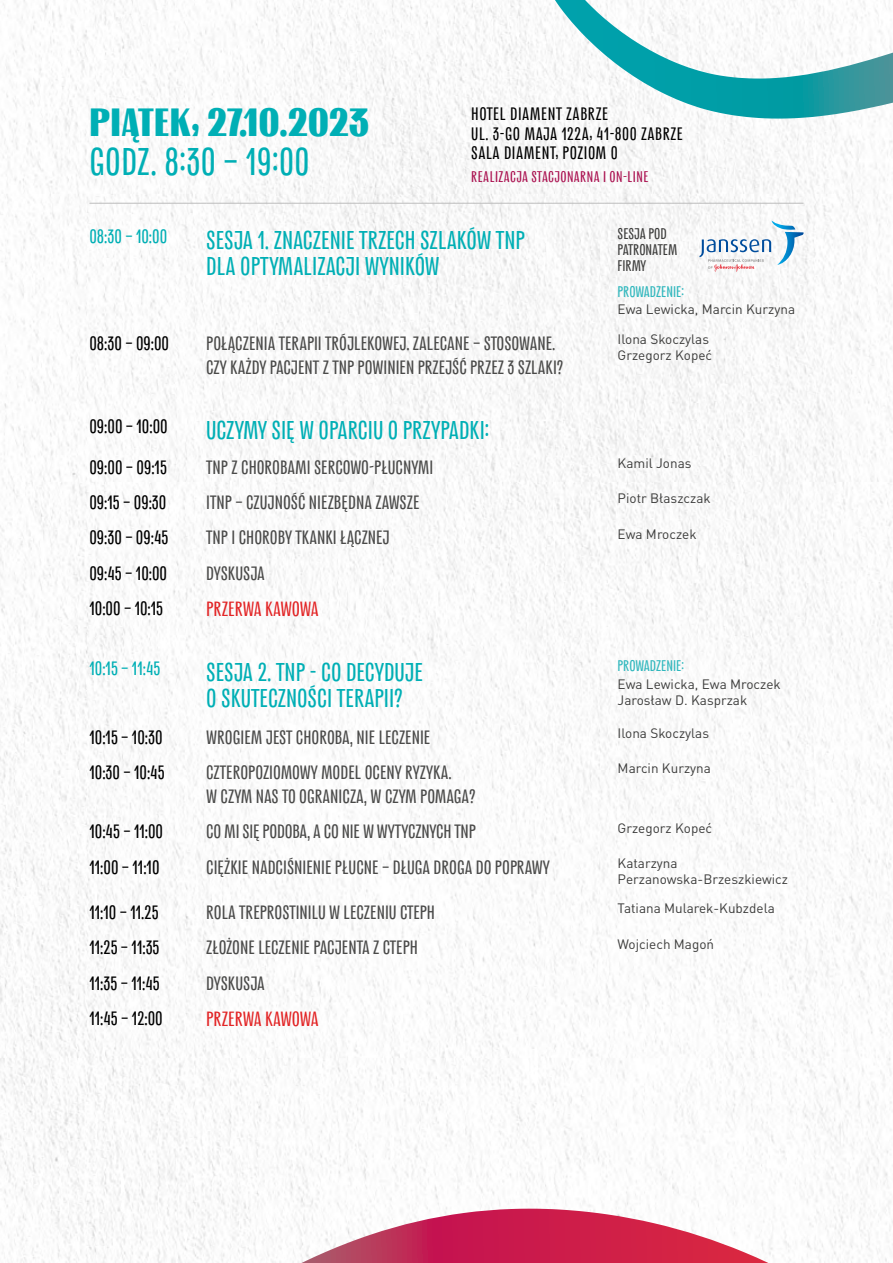
<style>
.page{position:relative;width:893px;height:1263px;background:#fff}
.page>*{position:absolute;margin:0;border:0;box-sizing:border-box;transform-origin:0 0}
.t1{font:700 45px "Huta";letter-spacing:.01em;color:#00afb5}
.t2{font:45px "Huta";letter-spacing:.01em;color:#00afb5}
.t3{font:30px/25.5px "Huta";color:#00afb5}
.t4{font:300 24px "Huta";letter-spacing:-.01em;color:#e22425}
.t5{font:22.5px/24px "Huta";color:#4a4a49}
.t6{font:22.5px "Huta";color:#000}
.t7{font:22.5px "Huta";color:#00afb5}
.t8{font:21px/19.5px "Huta";letter-spacing:.025em;color:#000}
.t9{font:300 18px "Huta";letter-spacing:.025em;color:#a90d4d}
.t10{font:18px "Huta";letter-spacing:-.005em;color:#2fb7bd}
.t11{font:18px/15.8px "Huta";color:#3c3c3b}
.t12{font:13.5px/16.2px "DIN Pro";color:#3c3c3b}
</style>
<div class="page">
<img style="left:0;top:0;width:893px;height:1263px">
<svg style="left:699px;top:220px;width:104px;height:51px"></svg>
<svg style="left:555px;top:0;width:338px;height:119px"></svg>
<svg style="left:302px;top:1209px;width:466px;height:54px"></svg>
<hr style="left:89px;top:203px;width:117px;height:1px;background:#bcbcbc">
<hr style="left:206px;top:203px;width:399px;height:1px;background:#bcbcbc">
<hr style="left:605px;top:203px;width:198px;height:1px;background:#bcbcbc">
<h1 class="t1" style="left:89px;top:100px;width:281px">PIĄTEK, 27.10.2023</h1>
<h1 class="t2" style="left:89px;top:141px;width:222px">GODZ. 8:30 – 19:00</h1>
<p class="t8" style="left:471px;top:105px;width:213px">HOTEL DIAMENT ZABRZE<br>UL. 3-GO MAJA 122A, 41-800 ZABRZE<br>SALA DIAMENT, POZIOM 0</p>
<p class="t9" style="left:471px;top:168px;width:179px">REALIZACJA STACJONARNA I ON-LINE</p>
<p class="t7" style="left:89px;top:226px;width:79px">08:30 – 10:00</p>
<h2 class="t3" style="left:206px;top:228px;width:320px">SESJA 1. ZNACZENIE TRZECH SZLAKÓW TNP<br>DLA OPTYMALIZACJI WYNIKÓW</h2>
<p class="t11" style="left:618px;top:226px;width:61px">SESJA POD<br>PATRONATEM<br>FIRMY</p>
<p class="t10" style="left:618px;top:283px;width:68px">PROWADZENIE:</p>
<p class="t12" style="left:618px;top:301px;width:179px">Ewa Lewicka, Marcin Kurzyna</p>
<p class="t6" style="left:89px;top:333px;width:81px">08:30 – 09:00</p>
<p class="t5" style="left:206px;top:331px;width:359px">POŁĄCZENIA TERAPII TRÓJLEKOWEJ. ZALECANE – STOSOWANE.<br>CZY KAŻDY PACJENT Z TNP POWINIEN PRZEJŚĆ PRZEZ 3 SZLAKI?</p>
<p class="t12" style="left:618px;top:330px;width:96px">Ilona Skoczylas<br>Grzegorz Kopeć</p>
<p class="t6" style="left:89px;top:415px;width:80px">09:00 – 10:00</p>
<h2 class="t3" style="left:206px;top:417px;width:284px">UCZYMY SIĘ W OPARCIU O PRZYPADKI:</h2>
<p class="t6" style="left:89px;top:457px;width:79px">09:00 – 09:15</p>
<p class="t5" style="left:206px;top:455px;width:228px">TNP Z CHOROBAMI SERCOWO-PŁUCNYMI</p>
<p class="t12" style="left:618px;top:455px;width:75px">Kamil Jonas</p>
<p class="t6" style="left:89px;top:492px;width:78px">09:15 – 09:30</p>
<p class="t5" style="left:206px;top:491px;width:215px">ITNP – CZUJNOŚĆ NIEZBĘDNA ZAWSZE</p>
<p class="t12" style="left:618px;top:490px;width:95px">Piotr Błaszczak</p>
<p class="t6" style="left:89px;top:527px;width:81px">09:30 – 09:45</p>
<p class="t5" style="left:206px;top:526px;width:185px">TNP I CHOROBY TKANKI ŁĄCZNEJ</p>
<p class="t12" style="left:618px;top:525px;width:80px">Ewa Mroczek</p>
<p class="t6" style="left:89px;top:562px;width:79px">09:45 – 10:00</p>
<p class="t5" style="left:206px;top:561px;width:60px">DYSKUSJA</p>
<p class="t6" style="left:89px;top:598px;width:75px">10:00 – 10:15</p>
<p class="t4" style="left:206px;top:598px;width:114px">PRZERWA KAWOWA</p>
<p class="t7" style="left:89px;top:658px;width:73px">10:15 – 11:45</p>
<h2 class="t3" style="left:206px;top:660px;width:218px">SESJA 2. TNP - CO DECYDUJE<br>O SKUTECZNOŚCI TERAPII?</h2>
<p class="t10" style="left:618px;top:657px;width:68px">PROWADZENIE:</p>
<p class="t12" style="left:618px;top:675px;width:165px">Ewa Lewicka, Ewa Mroczek<br>Jarosław D. Kasprzak</p>
<p class="t6" style="left:89px;top:727px;width:75px">10:15 – 10:30</p>
<p class="t5" style="left:206px;top:725px;width:226px">WROGIEM JEST CHOROBA, NIE LECZENIE</p>
<p class="t12" style="left:618px;top:725px;width:93px">Ilona Skoczylas</p>
<p class="t6" style="left:89px;top:762px;width:77px">10:30 – 10:45</p>
<p class="t5" style="left:206px;top:761px;width:271px">CZTEROPOZIOMOWY MODEL OCENY RYZYKA.<br>W CZYM NAS TO OGRANICZA, W CZYM POMAGA?</p>
<p class="t12" style="left:618px;top:760px;width:95px">Marcin Kurzyna</p>
<p class="t6" style="left:89px;top:821px;width:75px">10:45 – 11:00</p>
<p class="t5" style="left:206px;top:820px;width:271px">CO MI SIĘ PODOBA, A CO NIE W WYTYCZNYCH TNP</p>
<p class="t12" style="left:618px;top:819px;width:96px">Grzegorz Kopeć</p>
<p class="t6" style="left:89px;top:856px;width:72px">11:00 – 11:10</p>
<p class="t5" style="left:206px;top:855px;width:345px">CIĘŻKIE NADCIŚNIENIE PŁUCNE – DŁUGA DROGA DO POPRAWY</p>
<p class="t12" style="left:618px;top:854px;width:172px">Katarzyna<br>Perzanowska-Brzeszkiewicz</p>
<p class="t6" style="left:89px;top:902px;width:71px">11:10 – 11.25</p>
<p class="t5" style="left:206px;top:901px;width:230px">ROLA TREPROSTINILU W LECZENIU CTEPH</p>
<p class="t12" style="left:618px;top:900px;width:159px">Tatiana Mularek-Kubzdela</p>
<p class="t6" style="left:89px;top:937px;width:72px">11:25 – 11:35</p>
<p class="t5" style="left:206px;top:936px;width:213px">ZŁOŻONE LECZENIE PACJENTA Z CTEPH</p>
<p class="t12" style="left:618px;top:935px;width:98px">Wojciech Magoń</p>
<p class="t6" style="left:89px;top:972px;width:72px">11:35 – 11:45</p>
<p class="t5" style="left:206px;top:971px;width:60px">DYSKUSJA</p>
<p class="t6" style="left:89px;top:1008px;width:75px">11:45 – 12:00</p>
<p class="t4" style="left:206px;top:1008px;width:114px">PRZERWA KAWOWA</p>
</div>
